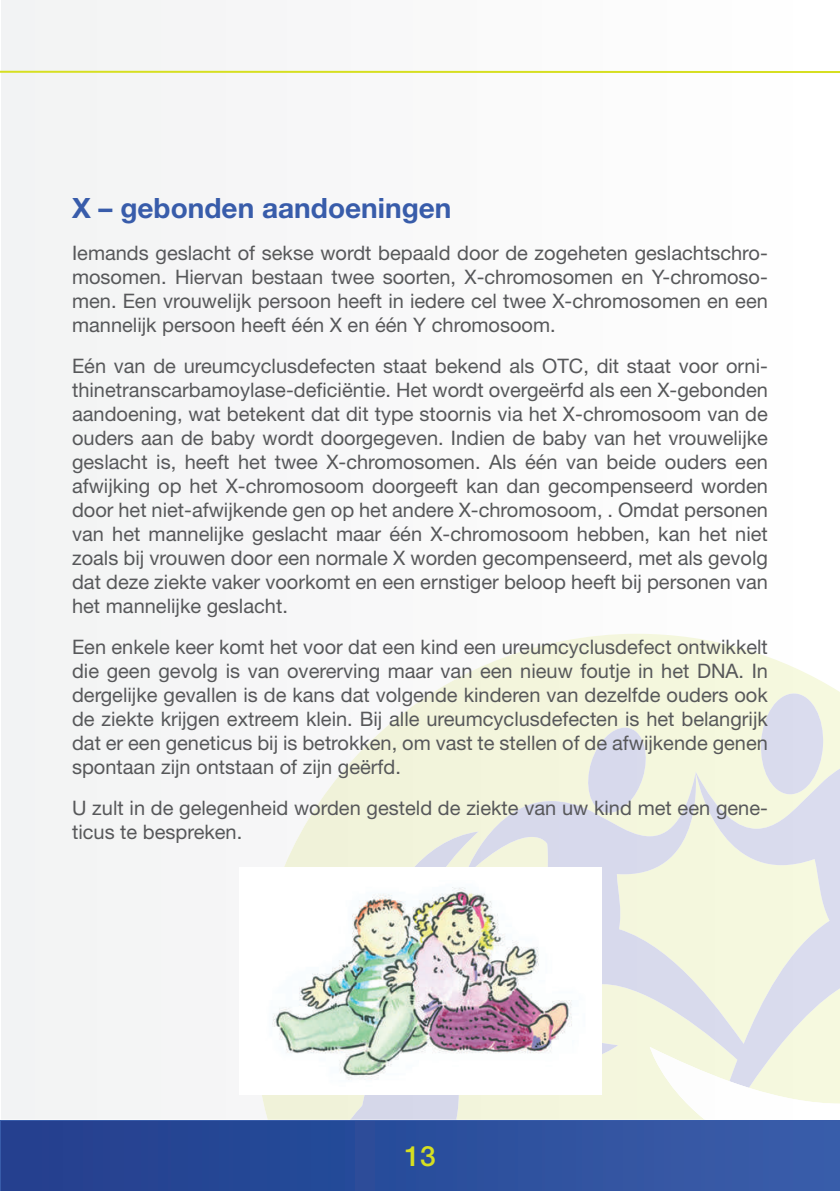
<style>
.page{position:relative;width:840px;height:1191px;background:#fff}
.page>*{position:absolute;margin:0;border:0;box-sizing:border-box;transform-origin:0 0}
.t1{font:700 28px "Helvetica Neue LT Std";color:#385caa}
.t2{font:500 28px "Helvetica Neue LT Std";color:#d6df21}
.t3{font:20px/24px "Helvetica Neue LT Std";color:#57585a;text-align:justify}
</style>
<div class="page">
<div style="left:1px;top:0;width:668px;height:1119px;background:#f6f6f7"></div>
<svg style="left:244px;top:634px;width:595px;height:233px"></svg>
<svg style="left:583px;top:727px;width:66px;height:41px"></svg>
<svg style="left:759px;top:693px;width:65px;height:75px"></svg>
<svg style="left:350px;top:768px;width:489px;height:129px"></svg>
<svg style="left:241px;top:897px;width:598px;height:223px"></svg>
<hr style="left:0;top:71px;width:839px;height:2px;background:#d6df21">
<div style="left:1px;top:1121px;width:838px;height:70px;background:linear-gradient(to right,#203e8d,#385daa)"></div>
<img style="left:239px;top:867px;width:361px;height:227px">
<h1 class="t1" style="left:72px;top:191px;width:381px">X – gebonden aandoeningen</h1>
<p class="t3" style="left:72px;top:240px;width:697px">Iemands geslacht of sekse wordt bepaald door de zogeheten geslachtschro&shy;mosomen. Hiervan bestaan twee soorten, X-chromosomen en Y-chromoso&shy;men. Een vrouwelijk persoon heeft in iedere cel twee X-chromosomen en een mannelijk persoon heeft één X en één Y chromosoom.</p>
<p class="t3" style="left:72px;top:353px;width:697px">Eén van de ureumcyclusdefecten staat bekend als OTC, dit staat voor orni&shy;thinetranscarbamoylase-deficiëntie. Het wordt overgeërfd als een X-gebonden aandoening, wat betekent dat dit type stoornis via het X-chromosoom van de ouders aan de baby wordt doorgegeven. Indien de baby van het vrouwelijke geslacht is, heeft het twee X-chromosomen. Als één van beide ouders een afwijking op het X-chromosoom doorgeeft kan dan gecompenseerd worden door het niet-afwijkende gen op het andere X-chromosoom, . Omdat personen van het mannelijke geslacht maar één X-chromosoom hebben, kan het niet zoals bij vrouwen door een normale X worden gecompenseerd, met als gevolg dat deze ziekte vaker voorkomt en een ernstiger beloop heeft bij personen van het mannelijke geslacht.</p>
<p class="t3" style="left:72px;top:634px;width:697px">Een enkele keer komt het voor dat een kind een ureumcyclusdefect ontwikkelt die geen gevolg is van overerving maar van een nieuw foutje in het DNA. In dergelijke gevallen is de kans dat volgende kinderen van dezelfde ouders ook de ziekte krijgen extreem klein. Bij alle ureumcyclusdefecten is het belangrijk dat er een geneticus bij is betrokken, om vast te stellen of de afwijkende genen spontaan zijn ontstaan of zijn geërfd.</p>
<p class="t3" style="left:72px;top:795px;width:697px">U zult in de gelegenheid worden gesteld de ziekte van uw kind met een gene&shy;ticus te bespreken.</p>
<h1 class="t2" style="left:404px;top:1139px;width:33px">13</h1>
</div>
